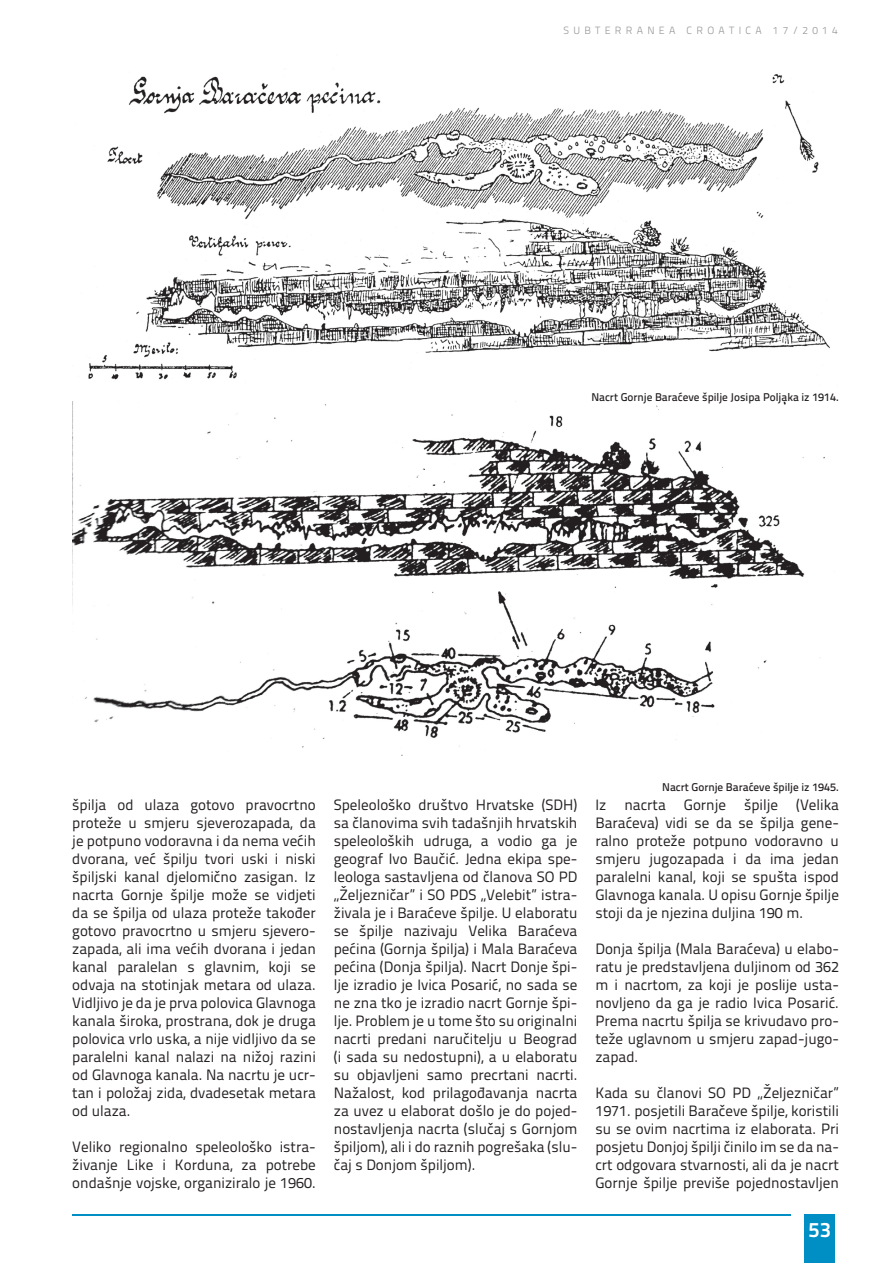
<style>
.page{position:relative;width:893px;height:1263px;background:#fff}
.page>*{position:absolute;margin:0;border:0;box-sizing:border-box;transform-origin:0 0}
.t1{font:21px "Titillium Maps 29 L 800 wt";color:#fff}
.t2{font:15px/18px "Titillium Text 22 L 400 wt";color:#231f20;text-align:justify}
.t3{font:11.25px "Titillium Text 22 L 600 wt";color:#231f20}
.t4{font:10.5px "Titillium Text 22 L 250 wt";letter-spacing:.41em;color:#939598}
</style>
<div class="page">
<div style="left:804px;top:1214px;width:31px;height:49px;background:#008fc5"></div>
<hr style="left:72px;top:1214px;width:719px;height:1px;background:#008fc5">
<img style="left:88px;top:74px;width:742px;height:306px">
<img style="left:72px;top:402px;width:753px;height:353px">
<p class="t4" style="left:563px;top:23px;width:276px">SUBTERRANEA CROATICA 17/2014</p>
<p class="t3" style="left:591px;top:388px;width:249px">Nacrt Gornje Baraćeve špilje Josipa Poljaka iz 1914.</p>
<p class="t2" style="left:72px;top:795px;width:245px">špilja od ulaza gotovo pravocrtno proteže u smjeru sjeverozapada, da je potpuno vodoravna i da nema većih dvorana, već špilju tvori uski i niski špiljski kanal djelomično zasigan. Iz nacrta Gornje špilje može se vidjeti da se špilja od ulaza proteže također gotovo pravocrtno u smjeru sjevero&shy;zapada, ali ima većih dvorana i jedan kanal paralelan s glavnim, koji se odvaja na stotinjak metara od ulaza.<br>Vidljivo je da je prva polovica Glavnoga kanala široka, prostrana, dok je druga polovica vrlo uska, a nije vidljivo da se paralelni kanal nalazi na nižoj razini od Glavnoga kanala. Na nacrtu je ucr&shy;tan i položaj zida, dvadesetak metara od ulaza.</p>
<p class="t2" style="left:72px;top:1137px;width:245px">Veliko regionalno speleološko istra&shy;živanje Like i Korduna, za potrebe ondašnje vojske, organiziralo je 1960.</p>
<p class="t3" style="left:662px;top:778px;width:178px">Nacrt Gornje Baraćeve špilje iz 1945.</p>
<p class="t2" style="left:334px;top:795px;width:245px">Speleološko društvo Hrvatske (SDH) sa članovima svih tadašnjih hrvatskih speleoloških udruga, a vodio ga je geograf Ivo Baučić. Jedna ekipa spe&shy;leologa sastavljena od članova SO PD „Željezničar” i SO PDS „Velebit” istra&shy;živala je i Baraćeve špilje. U elaboratu se špilje nazivaju Velika Baraćeva pećina (Gornja špilja) i Mala Baraćeva pećina (Donja špilja). Nacrt Donje špi&shy;lje izradio je Ivica Posarić, no sada se ne zna tko je izradio nacrt Gornje špi&shy;lje. Problem je u tome što su originalni nacrti predani naručitelju u Beograd (i sada su nedostupni), a u elaboratu su objavljeni samo precrtani nacrti.<br>Nažalost, kod prilagođavanja nacrta za uvez u elaborat došlo je do pojed&shy;nostavljenja nacrta (slučaj s Gornjom špiljom), ali i do raznih pogrešaka (slu&shy;čaj s Donjom špiljom).</p>
<p class="t2" style="left:595px;top:795px;width:245px">Iz nacrta Gornje špilje (Velika Baraćeva) vidi se da se špilja gene&shy;ralno proteže potpuno vodoravno u smjeru jugozapada i da ima jedan paralelni kanal, koji se spušta ispod Glavnoga kanala. U opisu Gornje špilje stoji da je njezina duljina 190 m.</p>
<p class="t2" style="left:595px;top:939px;width:245px">Donja špilja (Mala Baraćeva) u elabo&shy;ratu je predstavljena duljinom od 362 m i nacrtom, za koji je poslije usta&shy;novljeno da ga je radio Ivica Posarić.<br>Prema nacrtu špilja se krivudavo pro&shy;teže uglavnom u smjeru zapad-jugo&shy;zapad.</p>
<p class="t2" style="left:595px;top:1083px;width:245px">Kada su članovi SO PD „Željezničar” 1971. posjetili Baračeve špilje, koristili su se ovim nacrtima iz elaborata. Pri posjetu Donjoj špilji činilo im se da na&shy;crt odgovara stvarnosti, ali da je nacrt Gornje špilje previše pojednostavljen</p>
<h1 class="t1" style="left:809px;top:1213px;width:24px">53</h1>
</div>
